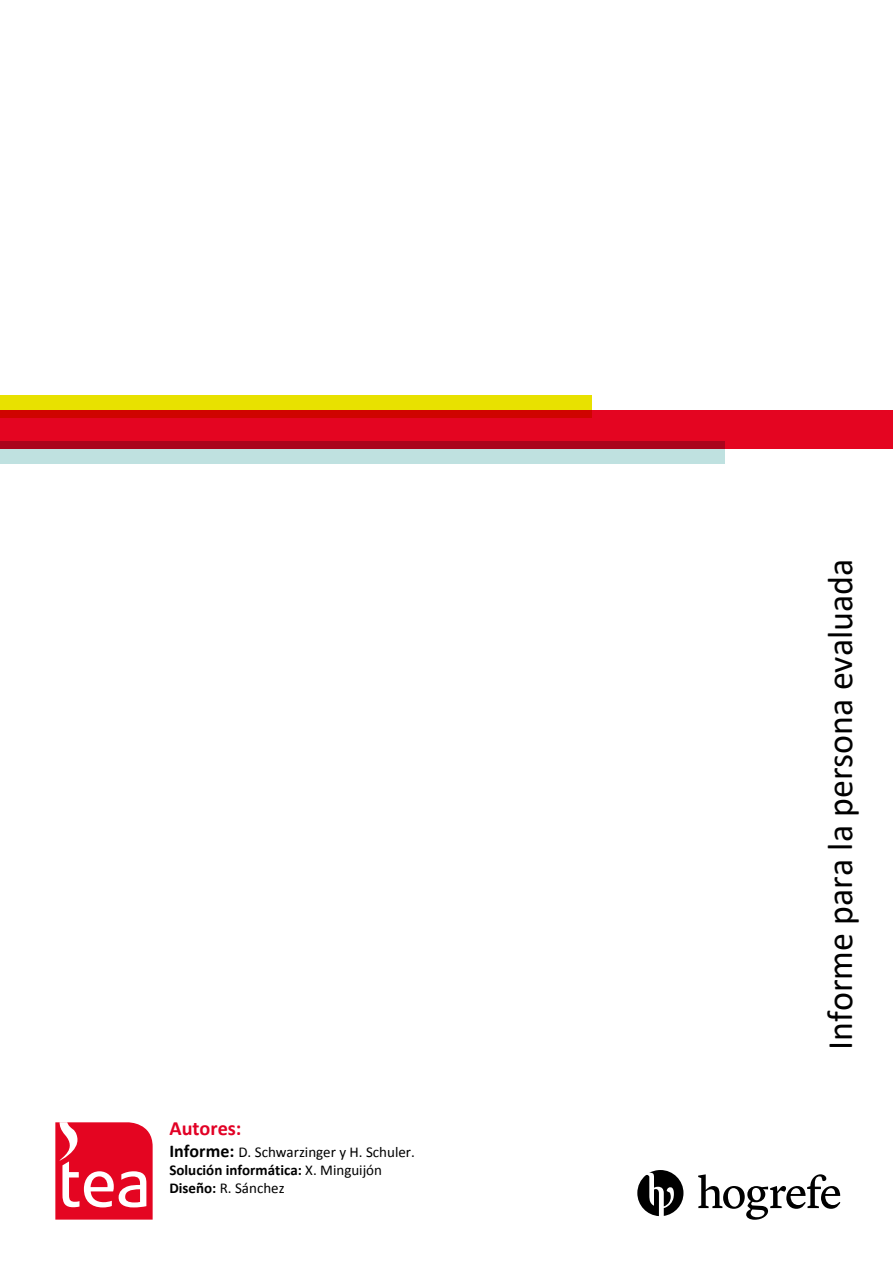
<style>
.page{position:relative;width:893px;height:1263px;background:#fff}
.page>*{position:absolute;margin:0;border:0;box-sizing:border-box;transform-origin:0 0}
.t1{font:36px "Calibri";color:#000}
.t2{font:700 20.25px "Calibri";color:#e20025}
.t3{font:15px/18.3px "Calibri";color:#000}
.s1{font-weight:700;font-size:18px}
.s2{font-weight:700}
</style>
<div class="page">
<svg style="left:637px;top:1170px;width:46px;height:46px"></svg>
<svg style="left:698px;top:1174px;width:142px;height:46px"></svg>
<svg style="left:56px;top:1122px;width:97px;height:97px"></svg>
<div style="left:0;top:395px;width:592px;height:23px;background:#e8e100"></div>
<div style="left:0;top:441px;width:725px;height:22px;background:#bfe1e0"></div>
<svg style="left:0;top:410px;width:893px;height:38px;background:#d8041b"></svg>
<h2 class="t2" style="left:170px;top:1119px;width:73px">Autores:</h2>
<p class="t3" style="left:170px;top:1144px;width:247px"><span class="s1">Informe:</span> D. Schwarzinger y H. Schuler.<br><span class="s2">Solución informática:</span> X. Minguijón<br><span class="s2">Diseño:</span> R. Sánchez</p>
<h1 class="t1" style="left:825px;top:1050px;width:493px;rotate:-90deg">Informe para la persona evaluada</h1>
</div>
